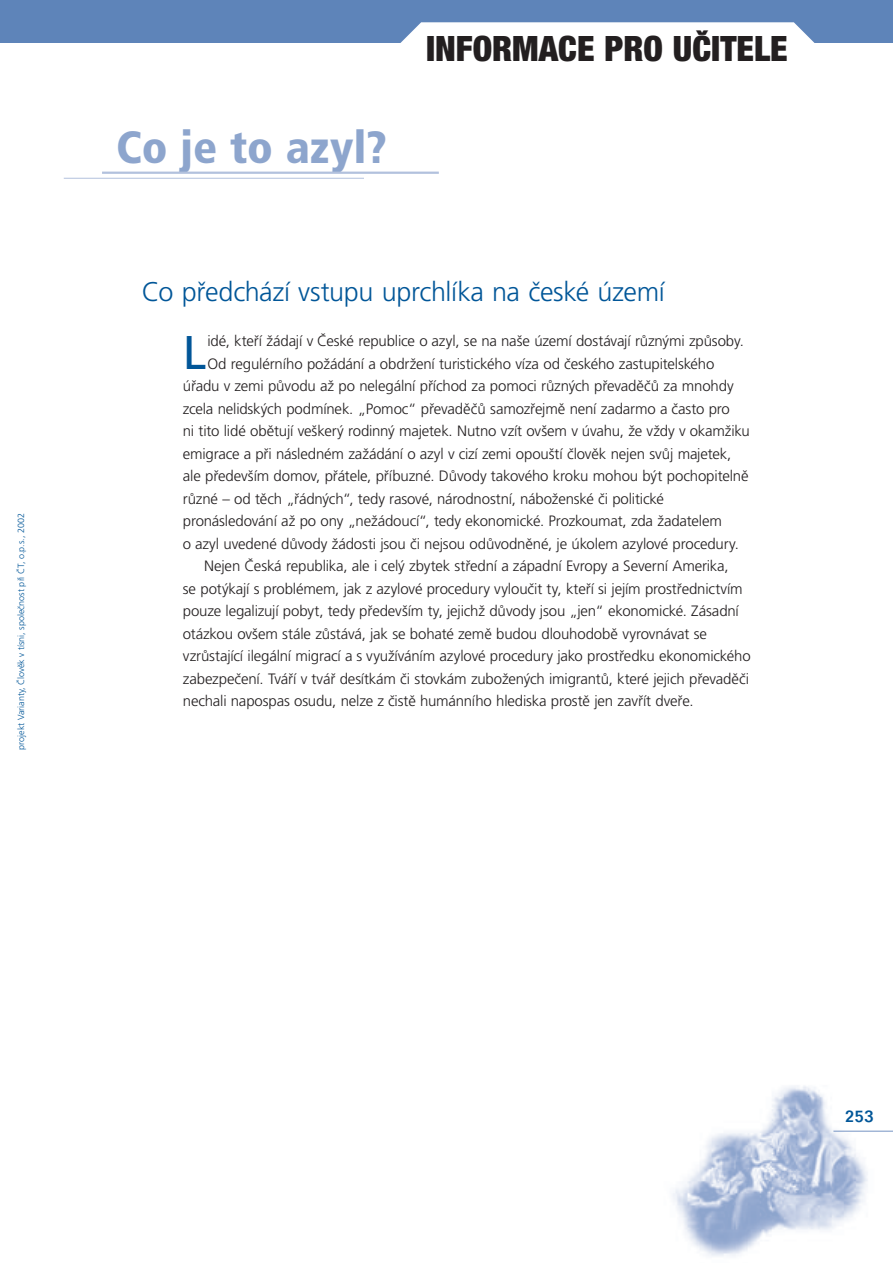
<style>
.page{position:relative;width:893px;height:1263px;background:#fff}
.page>*{position:absolute;margin:0;border:0;box-sizing:border-box;transform-origin:0 0}
.t1{font:47.25px "Frutiger CE";color:#015698}
.t2{font:900 condensed 45px "Frutiger CE";color:#8da5cd}
.t3{font:900 condensed 34.95px "Helvetica Neue CE";color:#231f20}
.t4{font:300 27px "Frutiger CE";letter-spacing:-.015em;color:#015698}
.t5{font:500 18px "Folio TEE";color:#015698}
.t6{font:300 15px "Frutiger CE";letter-spacing:-.01em;color:#231f20}
.t7{font:300 9px "Frutiger CE";color:#015698}
</style>
<div class="page">
<img style="left:672px;top:1086px;width:221px;height:170px">
<hr style="left:833px;top:1131px;width:60px;height:1px;background:#7593c2">
<div style="left:0;top:0;width:893px;height:43px;background:#5e84b9"></div>
<svg style="left:400px;top:22px;width:415px;height:21px;background:#f4f6fa"></svg>
<hr style="left:64px;top:178px;width:300px;height:1px;background:#b2c1dd">
<hr style="left:102px;top:172px;width:337px;height:2px;background:#b2c1dd">
<p class="t7" style="left:16px;top:749px;width:238px;rotate:-90deg">projekt Varianty, Člověk v tísni, společnost při ČT, o.p.s., 2002</p>
<h2 class="t2" style="left:116px;top:122px;width:272px">Co je to azyl?</h2>
<h3 class="t3" style="left:426px;top:29px;width:363px">INFORMACE PRO UČITELE</h3>
<h3 class="t4" style="left:142px;top:276px;width:524px">Co předchází vstupu uprchlíka na české území</h3>
<h1 class="t1" style="left:183px;top:325px;width:25px">L</h1>
<p class="t6" style="left:207px;top:332px;width:538px">idé, kteří žádají v České republice o azyl, se na naše území dostávají různými způsoby.</p>
<p class="t6" style="left:207px;top:355px;width:509px">Od regulérního požádání a obdržení turistického víza od českého zastupitelského</p>
<p class="t6" style="left:183px;top:377px;width:552px">úřadu v zemi původu až po nelegální příchod za pomoci různých převaděčů za mnohdy</p>
<p class="t6" style="left:183px;top:400px;width:548px">zcela nelidských podmínek. „Pomoc“ převaděčů samozřejmě není zadarmo a často pro</p>
<p class="t6" style="left:183px;top:422px;width:568px">ni tito lidé obětují veškerý rodinný majetek. Nutno vzít ovšem v úvahu, že vždy v okamžiku</p>
<p class="t6" style="left:183px;top:445px;width:550px">emigrace a při následném zažádání o azyl v cizí zemi opouští člověk nejen svůj majetek,</p>
<p class="t6" style="left:183px;top:467px;width:567px">ale především domov, přátele, příbuzné. Důvody takového kroku mohou být pochopitelně</p>
<p class="t6" style="left:183px;top:490px;width:483px">různé – od těch „řádných“, tedy rasové, národnostní, náboženské či politické</p>
<p class="t6" style="left:183px;top:512px;width:540px">pronásledování až po ony „nežádoucí“, tedy ekonomické. Prozkoumat, zda žadatelem</p>
<p class="t6" style="left:183px;top:535px;width:558px">o azyl uvedené důvody žádosti jsou či nejsou odůvodněné, je úkolem azylové procedury.</p>
<p class="t6" style="left:204px;top:557px;width:526px">Nejen Česká republika, ale i celý zbytek střední a západní Evropy a Severní Amerika,</p>
<p class="t6" style="left:183px;top:580px;width:561px">se potýkají s problémem, jak z azylové procedury vyloučit ty, kteří si jejím prostřednictvím</p>
<p class="t6" style="left:183px;top:602px;width:557px">pouze legalizují pobyt, tedy především ty, jejichž důvody jsou „jen“ ekonomické. Zásadní</p>
<p class="t6" style="left:183px;top:625px;width:526px">otázkou ovšem stále zůstává, jak se bohaté země budou dlouhodobě vyrovnávat se</p>
<p class="t6" style="left:183px;top:647px;width:569px">vzrůstající ilegální migrací a s využíváním azylové procedury jako prostředku ekonomického</p>
<p class="t6" style="left:183px;top:670px;width:568px">zabezpečení. Tváří v tvář desítkám či stovkám zubožených imigrantů, které jejich převaděči</p>
<p class="t6" style="left:183px;top:692px;width:512px">nechali napospas osudu, nelze z čistě humánního hlediska prostě jen zavřít dveře.</p>
<p class="t5" style="left:845px;top:1106px;width:31px">253</p>
</div>
